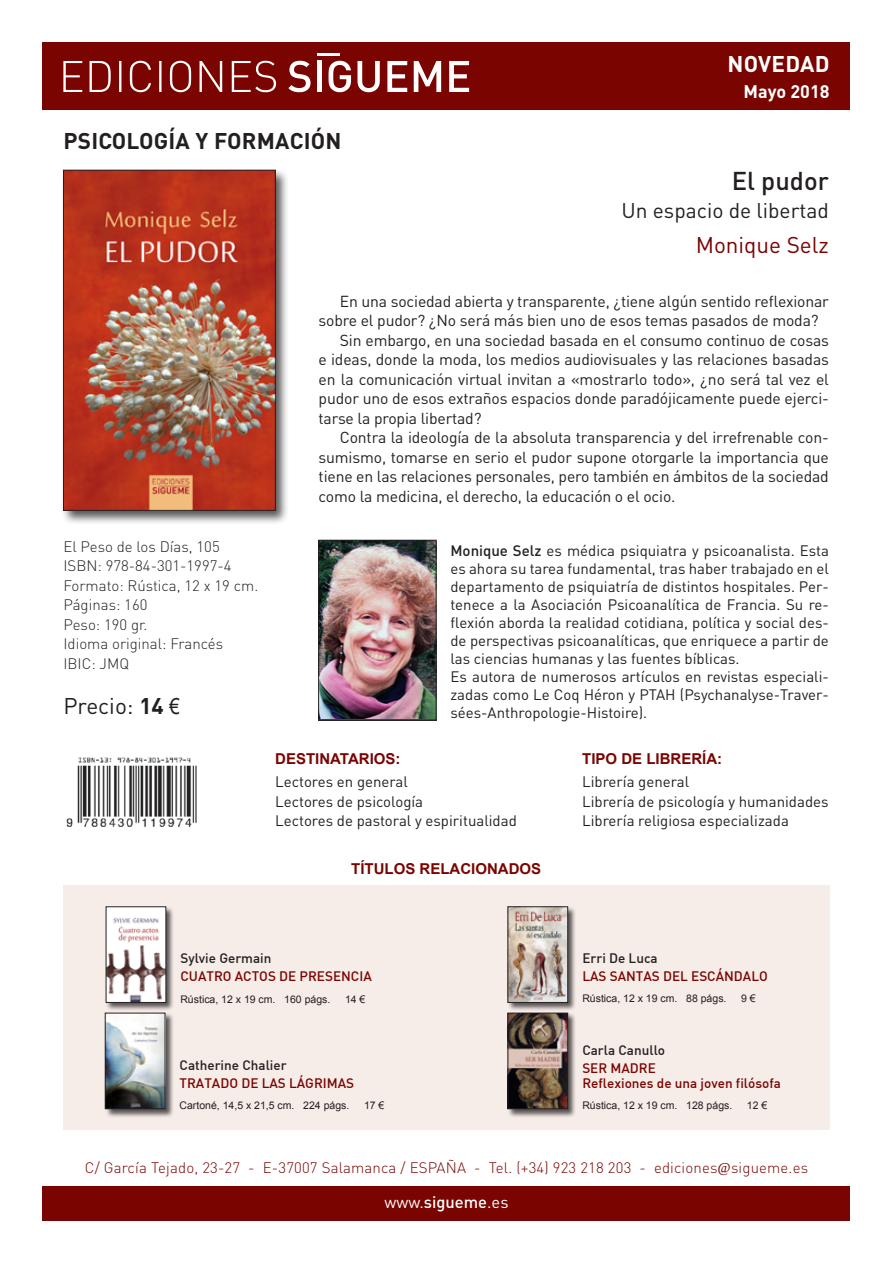
<style>
.page{position:relative;width:893px;height:1263px;background:#fff}
.page>*{position:absolute;margin:0;border:0;box-sizing:border-box;transform-origin:0 0}
.t1{font:500 25.5px "DIN Pro";color:#231f20}
.t2{font:700 22.5px "DIN Pro";letter-spacing:.01em;color:#231f20}
.t3{font:22.5px "DIN Pro";color:#790400}
.t4{font:22.5px "DIN Pro";color:#231f20}
.t5{font:700 22.5px "DIN Pro";letter-spacing:.01em;color:#fff}
.t6{font:21px "DIN Pro";color:#231f20}
.t7{font:700 18px "DIN Pro";color:#fff}
.t8{font:16.5px "DIN Pro";color:#fff}
.t9{font:15.75px "DIN Pro";letter-spacing:-.01em;color:#231f20}
.t10{font:15px/18px "DIN Pro";color:#231f20}
.t11{font:300 15px/19.5px "DIN Pro";color:#231f20}
.t12{font:300 15px "DIN Pro";letter-spacing:.01em;color:#790400}
.t13{font:700 15px "Arial";color:#790400}
.t14{font:500 13.5px/15px "DIN";color:#790400}
.t15{font:500 13.5px "DIN";color:#231f20}
.t16{font:10.5px "Arial";color:#231f20}
.s1{font-weight:700}
.s2{font-family:"Arial Narrow"}
.s3{font-weight:500}
.s4{font-family:"Sakkal Majalla";font-weight:400;font-size:19.5px}
</style>
<div class="page">
<div style="left:43px;top:1186px;width:807px;height:34px;background:#790400"></div>
<div style="left:43px;top:43px;width:807px;height:67px;background:#790400"></div>
<hr style="left:317px;top:53px;width:23px;height:3px;background:#fff">
<svg style="left:288px;top:61px;width:23px;height:31px"></svg>
<div style="left:317px;top:61px;width:5px;height:31px;background:#fff"></div>
<svg style="left:329px;top:61px;width:22px;height:31px"></svg>
<svg style="left:357px;top:61px;width:23px;height:31px"></svg>
<svg style="left:387px;top:61px;width:20px;height:31px"></svg>
<svg style="left:414px;top:61px;width:27px;height:31px"></svg>
<svg style="left:449px;top:61px;width:20px;height:31px"></svg>
<svg style="left:63px;top:61px;width:213px;height:31px"></svg>
<div style="left:61px;top:168px;width:229px;height:357px;background:#231f20;opacity:.75"></div>
<img style="left:65px;top:172px;width:208px;height:336px">
<div style="left:63px;top:170px;width:212px;height:340px;border:1px solid #231f20"></div>
<img style="left:321px;top:542px;width:113px;height:176px">
<div style="left:319px;top:540px;width:117px;height:180px;border:1px solid #231f20"></div>
<div style="left:63px;top:885px;width:767px;height:245px;background:#f6ece8"></div>
<img style="left:66px;top:757px;width:131px;height:69px">
<div style="left:105px;top:1012px;width:69px;height:106px;background:#231f20;opacity:.75"></div>
<img style="left:107px;top:1015px;width:56px;height:92px">
<div style="left:105px;top:1013px;width:60px;height:96px;border:1px solid #231f20"></div>
<div style="left:106px;top:906px;width:69px;height:105px;background:#231f20;opacity:.75"></div>
<img style="left:108px;top:909px;width:56px;height:91px">
<div style="left:507px;top:906px;width:69px;height:105px;background:#231f20;opacity:.75"></div>
<img style="left:510px;top:909px;width:56px;height:91px">
<div style="left:508px;top:907px;width:60px;height:95px;border:1px solid #231f20"></div>
<div style="left:507px;top:1012px;width:69px;height:106px;background:#231f20;opacity:.75"></div>
<img style="left:510px;top:1015px;width:56px;height:92px">
<div style="left:508px;top:1013px;width:60px;height:96px;border:1px solid #231f20"></div>
<h2 class="t5" style="left:727px;top:49px;width:104px">NOVEDAD</h2>
<h2 class="t2" style="left:63px;top:126px;width:280px">PSICOLOGÍA Y FORMACIÓN</h2>
<p class="t7" style="left:744px;top:80px;width:87px">Mayo 2018</p>
<p class="t11" style="left:63px;top:536px;width:196px">El Peso de los Días, 105<br>ISBN: 978-84-301-1997-4<br>Formato: Rústica, 12 x 19 cm.<br>Páginas: 160<br>Peso: 190 gr.<br>Idioma original: Francés<br>IBIC: JMQ</p>
<h2 class="t4" style="left:63px;top:690px;width:118px">Precio: <span class="s1">14</span> <span class="s2">€</span></h2>
<h1 class="t1" style="left:732px;top:163px;width:99px">El pudor</h1>
<h3 class="t6" style="left:621px;top:196px;width:209px">Un espacio de libertad</h3>
<h2 class="t3" style="left:696px;top:230px;width:135px">Monique Selz</h2>
<p class="t9" style="left:340px;top:291px;width:490px">En una sociedad abierta y transparente, ¿tiene algún sentido reflexionar</p>
<p class="t9" style="left:319px;top:310px;width:502px">sobre el pudor? ¿No será más bien uno de esos temas pasados de moda?</p>
<p class="t9" style="left:340px;top:330px;width:491px">Sin embargo, en una sociedad basada en el consumo continuo de cosas</p>
<p class="t9" style="left:319px;top:349px;width:512px">e ideas, donde la moda, los medios audiovisuales y las relaciones basadas</p>
<p class="t9" style="left:319px;top:369px;width:512px">en la comunicación virtual invitan a «mostrarlo todo», ¿no será tal vez el</p>
<p class="t9" style="left:319px;top:388px;width:512px">pudor uno de esos extraños espacios donde paradójicamente puede ejerci-</p>
<p class="t9" style="left:319px;top:408px;width:164px">tarse la propia libertad?</p>
<p class="t9" style="left:340px;top:427px;width:490px">Contra la ideología de la absoluta transparencia y del irrefrenable con-</p>
<p class="t9" style="left:319px;top:446px;width:512px">sumismo, tomarse en serio el pudor supone otorgarle la importancia que</p>
<p class="t9" style="left:319px;top:466px;width:512px">tiene en las relaciones personales, pero también en ámbitos de la sociedad</p>
<p class="t9" style="left:319px;top:485px;width:358px">como la medicina, el derecho, la educación o el ocio.</p>
<p class="t10" style="left:450px;top:540px;width:380px"><span class="s3">Monique Selz</span> es médica psiquiatra y psicoanalista. Esta es ahora su tarea fundamental, tras haber trabajado en el departamento de psiquiatría de distintos hospitales. Per&shy;tenece a la Asociación Psicoanalítica de Francia. Su re&shy;flexión aborda la realidad cotidiana, política y social des&shy;de perspectivas psicoanalíticas, que enriquece a partir de las ciencias humanas y las fuentes bíblicas.<br>Es autora de numerosos artículos en revistas especiali&shy;zadas como Le Coq Héron y PTAH (Psychanalyse-Traver&shy;sées-Anthropologie-Histoire).</p>
<p class="t13" style="left:275px;top:748px;width:127px">DESTINATARIOS:</p>
<p class="t10" style="left:275px;top:772px;width:243px;line-height:19.5px">Lectores en general<br>Lectores de psicología<br>Lectores de pastoral y espiritualidad</p>
<p class="t13" style="left:351px;top:859px;width:192px">TÍTULOS RELACIONADOS</p>
<p class="t13" style="left:582px;top:748px;width:142px">TIPO DE LIBRERÍA:</p>
<p class="t10" style="left:582px;top:772px;width:248px;line-height:19.5px">Librería general<br>Librería de psicología y humanidades<br>Librería religiosa especializada</p>
<p class="t15" style="left:180px;top:950px;width:93px">Sylvie Germain</p>
<p class="t14" style="left:180px;top:968px;width:193px">CUATRO ACTOS DE PRESENCIA</p>
<p class="t16" style="left:180px;top:992px;width:151px">Rústica, 12 x 19 cm. 160 págs.</p>
<p class="t16" style="left:345px;top:992px;width:22px">14 €</p>
<p class="t15" style="left:180px;top:1056px;width:109px">Catherine Chalier</p>
<p class="t14" style="left:180px;top:1075px;width:176px">TRATADO DE LAS LÁGRIMAS</p>
<p class="t16" style="left:180px;top:1098px;width:171px">Cartoné, 14,5 x 21,5 cm. 224 págs.</p>
<p class="t16" style="left:364px;top:1098px;width:22px">17 €</p>
<p class="t15" style="left:582px;top:950px;width:77px">Erri De Luca</p>
<p class="t14" style="left:582px;top:968px;width:187px">LAS SANTAS DEL ESCÁNDALO</p>
<p class="t16" style="left:582px;top:992px;width:146px">Rústica, 12 x 19 cm. 88 págs.</p>
<p class="t16" style="left:741px;top:992px;width:16px">9 €</p>
<p class="t15" style="left:582px;top:1041px;width:84px">Carla Canullo</p>
<p class="t14" style="left:582px;top:1060px;width:200px">SER MADRE<br>Reflexiones de una joven filósofa</p>
<p class="t16" style="left:582px;top:1098px;width:151px">Rústica, 12 x 19 cm. 128 págs.</p>
<p class="t16" style="left:747px;top:1098px;width:22px">12 €</p>
<p class="t12" style="left:85px;top:1157px;width:725px">C/ García Tejado, 23-27 - E-37007 Salamanca / ESPAÑA - Tel. (+34) 923 218 203 - ediciones<span class="s4">@</span>sigueme.es</p>
<p class="t8" style="left:384px;top:1191px;width:126px">www.<span class="s3">sigueme</span>.es</p>
</div>
